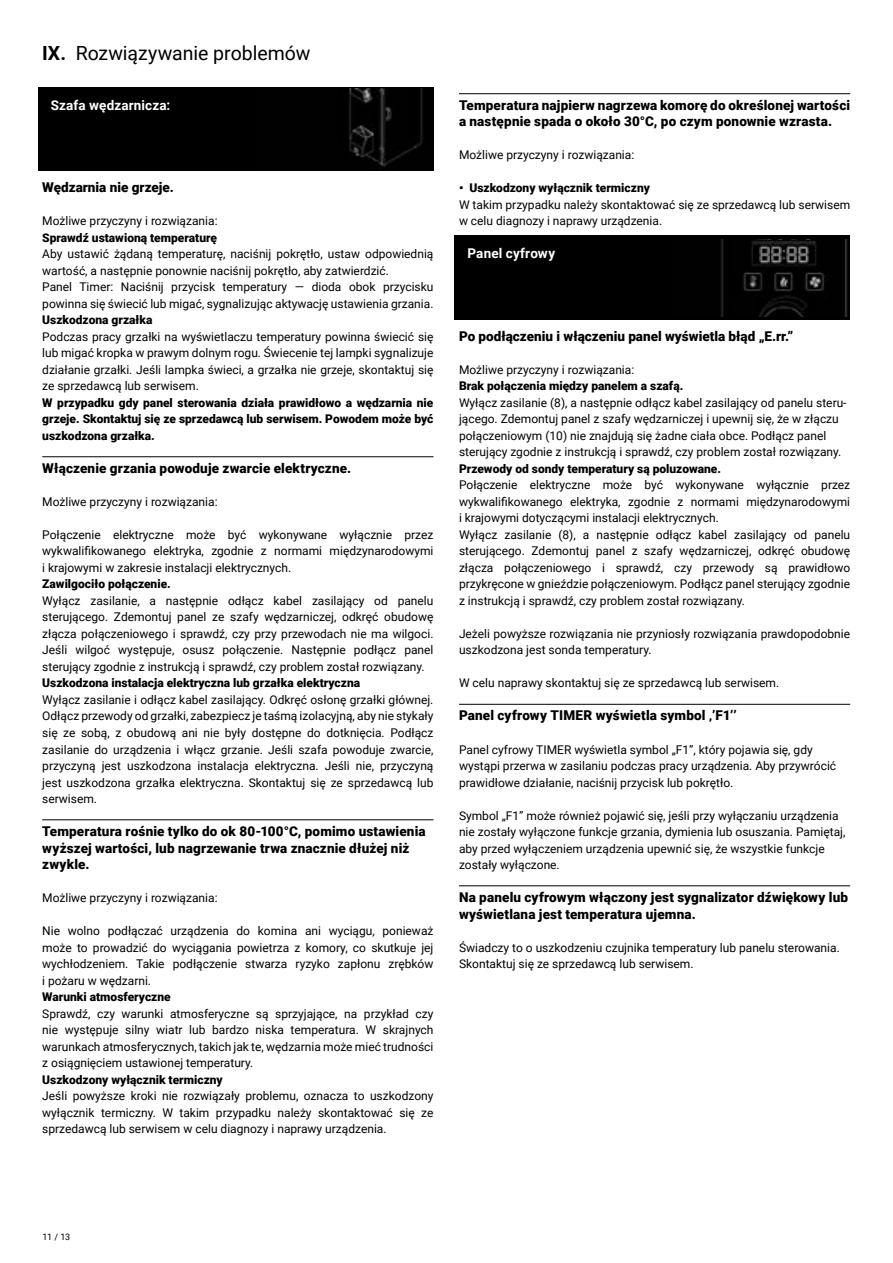
<style>
.page{position:relative;width:893px;height:1263px;background:#fff}
.page>*{position:absolute;margin:0;border:0;box-sizing:border-box;transform-origin:0 0}
.t1{font:19.5px "Roboto";letter-spacing:-.005em;color:#000}
.t2{font:900 13.5px/16.5px "Roboto";letter-spacing:.01em;color:#000}
.t3{font:700 13.5px "Roboto";letter-spacing:.01em;color:#fff}
.t4{font:12px/16.5px "Roboto";color:#000}
.t5{font:900 12px/16.5px "Roboto";color:#000;text-align:justify}
.t6{font:9px "Roboto";color:#000}
.s1{font-weight:700}
</style>
<div class="page">
<div style="left:38px;top:87px;width:395px;height:35px;background:#000"></div>
<div style="left:38px;top:121px;width:395px;height:33px;background:#000"></div>
<div style="left:38px;top:138px;width:395px;height:33px;background:#000"></div>
<hr style="left:42px;top:456px;width:391px;height:1px;background:#000">
<hr style="left:42px;top:819px;width:391px;height:1px;background:#000">
<hr style="left:459px;top:93px;width:391px;height:1px;background:#000">
<div style="left:455px;top:236px;width:395px;height:34px;background:#000"></div>
<div style="left:455px;top:270px;width:395px;height:33px;background:#000"></div>
<div style="left:455px;top:286px;width:395px;height:33px;background:#000"></div>
<hr style="left:459px;top:704px;width:391px;height:1px;background:#000">
<hr style="left:459px;top:885px;width:391px;height:1px;background:#000">
<img style="left:349px;top:89px;width:74px;height:78px">
<img style="left:721px;top:239px;width:127px;height:77px">
<h1 class="t1" style="left:42px;top:40px;width:270px"><span class="s1">IX.</span> Rozwiązywanie problemów</h1>
<p class="t3" style="left:51px;top:96px;width:121px">Szafa wędzarnicza:</p>
<p class="t2" style="left:42px;top:179px;width:133px">Wędzarnia nie grzeje.</p>
<p class="t4" style="left:42px;top:212px;width:177px">Możliwe przyczyny i rozwiązania:</p>
<p class="t5" style="left:42px;top:229px;width:176px">Sprawdź ustawioną temperaturę</p>
<p class="t4" style="left:42px;top:245px;width:393px">Aby ustawić żądaną temperaturę, naciśnij pokrętło, ustaw odpowiednią wartość, a następnie ponownie naciśnij pokrętło, aby zatwierdzić.<br>Panel Timer: Naciśnij przycisk temperatury — dioda obok przycisku powinna się świecić lub migać, sygnalizując aktywację ustawienia grzania.</p>
<p class="t5" style="left:42px;top:311px;width:112px">Uszkodzona grzałka</p>
<p class="t4" style="left:42px;top:328px;width:393px;text-align:justify">Podczas pracy grzałki na wyświetlaczu temperatury powinna świecić się lub migać kropka w prawym dolnym rogu. Świecenie tej lampki sygnalizuje działanie grzałki. Jeśli lampka świeci, a grzałka nie grzeje, skontaktuj się ze sprzedawcą lub serwisem.</p>
<p class="t5" style="left:42px;top:394px;width:393px">W przypadku gdy panel sterowania działa prawidłowo a wędzarnia nie grzeje. Skontaktuj się ze sprzedawcą lub serwisem. Powodem może być uszkodzona grzałka.</p>
<p class="t2" style="left:42px;top:459px;width:310px">Włączenie grzania powoduje zwarcie elektryczne.</p>
<p class="t4" style="left:42px;top:493px;width:177px">Możliwe przyczyny i rozwiązania:</p>
<p class="t4" style="left:42px;top:526px;width:393px;text-align:justify">Połączenie elektryczne może być wykonywane wyłącznie przez wykwalifikowanego elektryka, zgodnie z normami międzynarodowymi i krajowymi w zakresie instalacji elektrycznych.</p>
<p class="t5" style="left:42px;top:575px;width:130px">Zawilgociło połączenie.</p>
<p class="t4" style="left:42px;top:592px;width:393px;text-align:justify">Wyłącz zasilanie, a następnie odłącz kabel zasilający od panelu sterującego. Zdemontuj panel ze szafy wędzarniczej, odkręć obudowę złącza połączeniowego i sprawdź, czy przy przewodach nie ma wilgoci.<br>Jeśli wilgoć występuje, osusz połączenie. Następnie podłącz panel sterujący zgodnie z instrukcją i sprawdź, czy problem został rozwiązany.</p>
<p class="t5" style="left:42px;top:674px;width:319px">Uszkodzona instalacja elektryczna lub grzałka elektryczna</p>
<p class="t4" style="left:42px;top:691px;width:393px;text-align:justify">Wyłącz zasilanie i odłącz kabel zasilający. Odkręć osłonę grzałki głównej.<br>Odłącz przewody od grzałki, zabezpiecz je taśmą izolacyjną, aby nie stykały się ze sobą, z obudową ani nie były dostępne do dotknięcia. Podłącz zasilanie do urządzenia i włącz grzanie. Jeśli szafa powoduje zwarcie, przyczyną jest uszkodzona instalacja elektryczna. Jeśli nie, przyczyną jest uszkodzona grzałka elektryczna. Skontaktuj się ze sprzedawcą lub serwisem.</p>
<p class="t2" style="left:42px;top:822px;width:385px">Temperatura rośnie tylko do ok 80-100°C, pomimo ustawienia wyższej wartości, lub nagrzewanie trwa znacznie dłużej niż zwykle.</p>
<p class="t4" style="left:42px;top:889px;width:177px">Możliwe przyczyny i rozwiązania:</p>
<p class="t4" style="left:42px;top:922px;width:393px;text-align:justify">Nie wolno podłączać urządzenia do komina ani wyciągu, ponieważ może to prowadzić do wyciągania powietrza z komory, co skutkuje jej wychłodzeniem. Takie podłączenie stwarza ryzyko zapłonu zrębków i pożaru w wędzarni.</p>
<p class="t5" style="left:42px;top:988px;width:130px">Warunki atmosferyczne</p>
<p class="t4" style="left:42px;top:1004px;width:393px;text-align:justify">Sprawdź, czy warunki atmosferyczne są sprzyjające, na przykład czy nie występuje silny wiatr lub bardzo niska temperatura. W skrajnych warunkach atmosferycznych, takich jak te, wędzarnia może mieć trudności z osiągnięciem ustawionej temperatury.</p>
<p class="t5" style="left:42px;top:1070px;width:182px">Uszkodzony wyłącznik termiczny</p>
<p class="t4" style="left:42px;top:1087px;width:393px;text-align:justify">Jeśli powyższe kroki nie rozwiązały problemu, oznacza to uszkodzony wyłącznik termiczny. W takim przypadku należy skontaktować się ze sprzedawcą lub serwisem w celu diagnozy i naprawy urządzenia.</p>
<p class="t2" style="left:459px;top:96px;width:393px">Temperatura najpierw nagrzewa komorę do określonej wartości a następnie spada o około 30°C, po czym ponownie wzrasta.</p>
<p class="t4" style="left:459px;top:146px;width:177px">Możliwe przyczyny i rozwiązania:</p>
<p class="t5" style="left:459px;top:179px;width:193px">• Uszkodzony wyłącznik termiczny</p>
<p class="t4" style="left:459px;top:196px;width:393px">W takim przypadku należy skontaktować się ze sprzedawcą lub serwisem w celu diagnozy i naprawy urządzenia.</p>
<p class="t3" style="left:467px;top:244px;width:89px">Panel cyfrowy</p>
<p class="t2" style="left:459px;top:327px;width:336px">Po podłączeniu i włączeniu panel wyświetla błąd „E.rr.”</p>
<p class="t4" style="left:459px;top:361px;width:177px">Możliwe przyczyny i rozwiązania:</p>
<p class="t5" style="left:459px;top:377px;width:226px">Brak połączenia między panelem a szafą.</p>
<p class="t4" style="left:459px;top:394px;width:389px">Wyłącz zasilanie (8), a następnie odłącz kabel zasilający od panelu steru&shy;jącego. Zdemontuj panel z szafy wędzarniczej i upewnij się, że w złączu połączeniowym (10) nie znajdują się żadne ciała obce. Podłącz panel sterujący zgodnie z instrukcją i sprawdź, czy problem został rozwiązany.</p>
<p class="t5" style="left:459px;top:460px;width:264px">Przewody od sondy temperatury są poluzowane.</p>
<p class="t4" style="left:459px;top:476px;width:393px">Połączenie elektryczne może być wykonywane wyłącznie przez wykwalifikowanego elektryka, zgodnie z normami międzynarodowymi i krajowymi dotyczącymi instalacji elektrycznych.<br>Wyłącz zasilanie (8), a następnie odłącz kabel zasilający od panelu sterującego. Zdemontuj panel z szafy wędzarniczej, odkręć obudowę złącza połączeniowego i sprawdź, czy przewody są prawidłowo przykręcone w gnieździe połączeniowym. Podłącz panel sterujący zgodnie z instrukcją i sprawdź, czy problem został rozwiązany.</p>
<p class="t4" style="left:459px;top:625px;width:393px">Jeżeli powyższe rozwiązania nie przyniosły rozwiązania prawdopodobnie uszkodzona jest sonda temperatury.</p>
<p class="t4" style="left:459px;top:674px;width:322px">W celu naprawy skontaktuj się ze sprzedawcą lub serwisem.</p>
<p class="t2" style="left:459px;top:707px;width:279px">Panel cyfrowy TIMER wyświetla symbol ‚’F1’’</p>
<p class="t4" style="left:459px;top:740px;width:379px">Panel cyfrowy TIMER wyświetla symbol „F1”, który pojawia się, gdy wystąpi przerwa w zasilaniu podczas pracy urządzenia. Aby przywrócić prawidłowe działanie, naciśnij przycisk lub pokrętło.</p>
<p class="t4" style="left:459px;top:806px;width:388px">Symbol „F1” może również pojawić się, jeśli przy wyłączaniu urządzenia nie zostały wyłączone funkcje grzania, dymienia lub osuszania. Pamiętaj, aby przed wyłączeniem urządzenia upewnić się, że wszystkie funkcje zostały wyłączone.</p>
<p class="t2" style="left:459px;top:888px;width:391px">Na panelu cyfrowym włączony jest sygnalizator dźwiękowy lub wyświetlana jest temperatura ujemna.</p>
<p class="t4" style="left:459px;top:938px;width:382px">Świadczy to o uszkodzeniu czujnika temperatury lub panelu sterowania.<br>Skontaktuj się ze sprzedawcą lub serwisem.</p>
<p class="t6" style="left:43px;top:1231px;width:29px">11 / 13</p>
</div>
